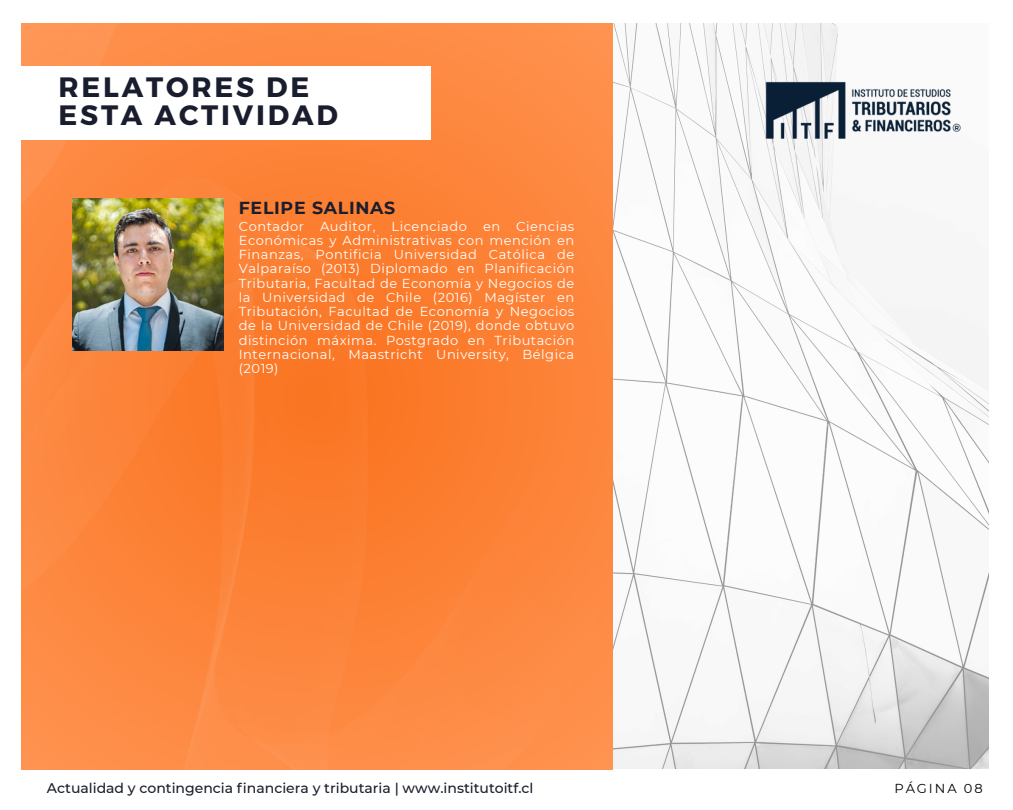
<style>
.page{position:relative;width:1013px;height:810px;background:#fff}
.page>*{position:absolute;margin:0;border:0;box-sizing:border-box;transform-origin:0 0}
.t1{font:700 28px/27.8px "Montserrat";letter-spacing:.1em;color:#191d2d}
.t2{font:700 17.4px "Montserrat";letter-spacing:.04em;color:#191d2d}
.t3{font:500 14px "Montserrat";color:#191d2d}
.t4{font:13px/14.2px "Montserrat";letter-spacing:.04em;color:#fff;text-align:justify}
.t5{font:13px "Montserrat";letter-spacing:.15em;color:#000}
</style>
<div class="page">
<img style="left:613px;top:24px;width:375px;height:744px">
<div style="left:21px;top:24px;width:591px;height:745px;background:linear-gradient(to bottom,#fe8b44,#fe8b44)"></div>
<img style="left:21px;top:23px;width:573px;height:747px">
<img style="left:759px;top:64px;width:201px;height:75px">
<div style="left:0;top:66px;width:430px;height:73px;background:#fff"></div>
<img style="left:72px;top:198px;width:151px;height:152px">
<p class="t1" style="left:58px;top:72px;width:281px">RELATORES DE<br>ESTA ACTIVIDAD</p>
<p class="t2" style="left:239px;top:197px;width:158px">FELIPE SALINAS</p>
<p class="t4" style="left:239px;top:219px;width:337px">Contador Auditor, Licenciado en Ciencias Económicas y Administrativas con mención en Finanzas, Pontificia Universidad Católica de Valparaíso (2013) Diplomado en Planificación Tributaria, Facultad de Economía y Negocios de la Universidad de Chile (2016) Magíster en Tributación, Facultad de Economía y Negocios de la Universidad de Chile (2019), donde obtuvo distinción máxima. Postgrado en Tributación Internacional, Maastricht University, Bélgica (2019)</p>
<h2 class="t3" style="left:47px;top:780px;width:488px">Actualidad y contingencia financiera y tributaria | www.institutoitf.cl</h2>
<p class="t5" style="left:894px;top:780px;width:90px">PÁGINA 08</p>
</div>
